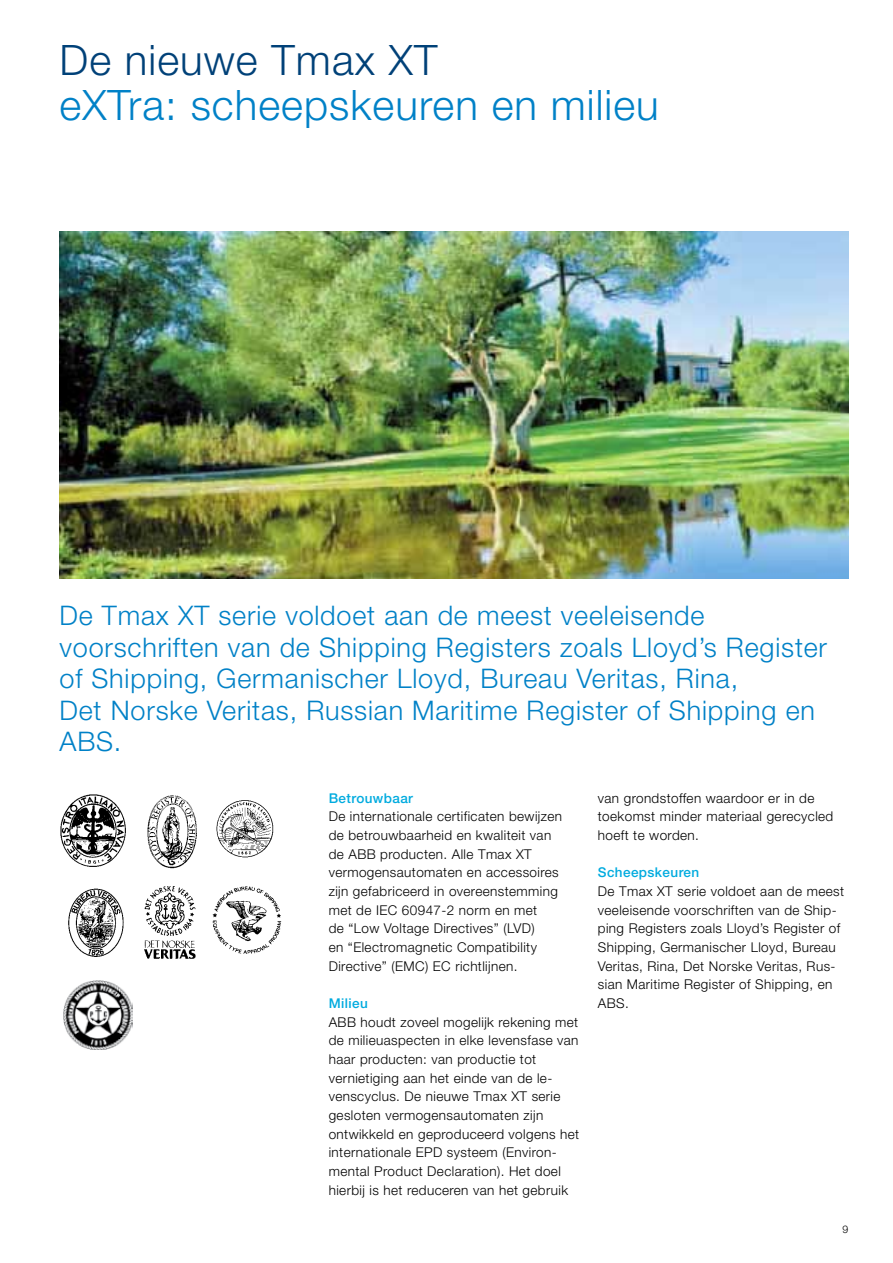
<style>
.page{position:relative;width:893px;height:1263px;background:#fff}
.page>*{position:absolute;margin:0;border:0;box-sizing:border-box;transform-origin:0 0}
.t1{font:300 42px "Helvetica Neue LT Std";letter-spacing:.025em;color:#0081c7}
.t2{font:300 42px "Helvetica Neue LT Std";letter-spacing:.025em;color:#004178}
.t3{font:300 27px/31.5px "Helvetica Neue LT Std";letter-spacing:.03em;color:#0081c7}
.t4{font:300 13.5px/18.6px "Helvetica Neue LT Std";letter-spacing:.03em;color:#000}
.t5{font:500 13.5px "Helvetica Neue LT Std";letter-spacing:.03em;color:#00abdf}
.t6{font:300 10.5px "Helvetica Neue LT Std";color:#000}
</style>
<div class="page">
<img style="left:60px;top:232px;width:788px;height:346px">
<img style="left:60px;top:794px;width:66px;height:73px">
<img style="left:147px;top:795px;width:50px;height:74px">
<img style="left:68px;top:888px;width:56px;height:69px">
<img style="left:144px;top:886px;width:52px;height:73px">
<img style="left:212px;top:886px;width:69px;height:68px">
<img style="left:216px;top:800px;width:58px;height:58px">
<img style="left:64px;top:980px;width:69px;height:70px">
<h1 class="t2" style="left:60px;top:34px;width:379px">De nieuwe Tmax XT</h1>
<h1 class="t1" style="left:60px;top:79px;width:601px">eXTra: scheepskeuren en milieu</h1>
<p class="t3" style="left:60px;top:599px;width:769px">De Tmax XT serie voldoet aan de meest veeleisende voorschriften van de Shipping Registers zoals Lloyd’s Register of Shipping, Germanischer Lloyd, Bureau Veritas, Rina,<br>Det Norske Veritas, Russian Maritime Register of Shipping en ABS.</p>
<p class="t5" style="left:329px;top:790px;width:86px">Betrouwbaar</p>
<p class="t4" style="left:329px;top:807px;width:235px">De internationale certificaten bewijzen de betrouwbaarheid en kwaliteit van de ABB producten. Alle Tmax XT vermogensautomaten en accessoires zijn gefabriceerd in overeenstemming met de IEC 60947-2 norm en met<br>de “Low Voltage Directives” (LVD)<br>en “Electromagnetic Compatibility Directive” (EMC) EC richtlijnen.</p>
<p class="t5" style="left:329px;top:995px;width:41px">Milieu</p>
<p class="t4" style="left:329px;top:1012px;width:252px">ABB houdt zoveel mogelijk rekening met de milieuaspecten in elke levensfase van haar producten: van productie tot vernietiging aan het einde van de le&shy;venscyclus. De nieuwe Tmax XT serie gesloten vermogensautomaten zijn ontwikkeld en geproduceerd volgens het internationale EPD systeem (Environ&shy;mental Product Declaration). Het doel hierbij is het reduceren van het gebruik</p>
<p class="t4" style="left:598px;top:788px;width:237px">van grondstoffen waardoor er in de toekomst minder materiaal gerecycled hoeft te worden.</p>
<p class="t5" style="left:598px;top:864px;width:103px">Scheepskeuren</p>
<p class="t4" style="left:598px;top:881px;width:248px">De Tmax XT serie voldoet aan de meest veeleisende voorschriften van de Ship&shy;ping Registers zoals Lloyd’s Register of Shipping, Germanischer Lloyd, Bureau Veritas, Rina, Det Norske Veritas, Rus&shy;sian Maritime Register of Shipping, en ABS.</p>
<p class="t6" style="left:842px;top:1223px;width:7px">9</p>
</div>
